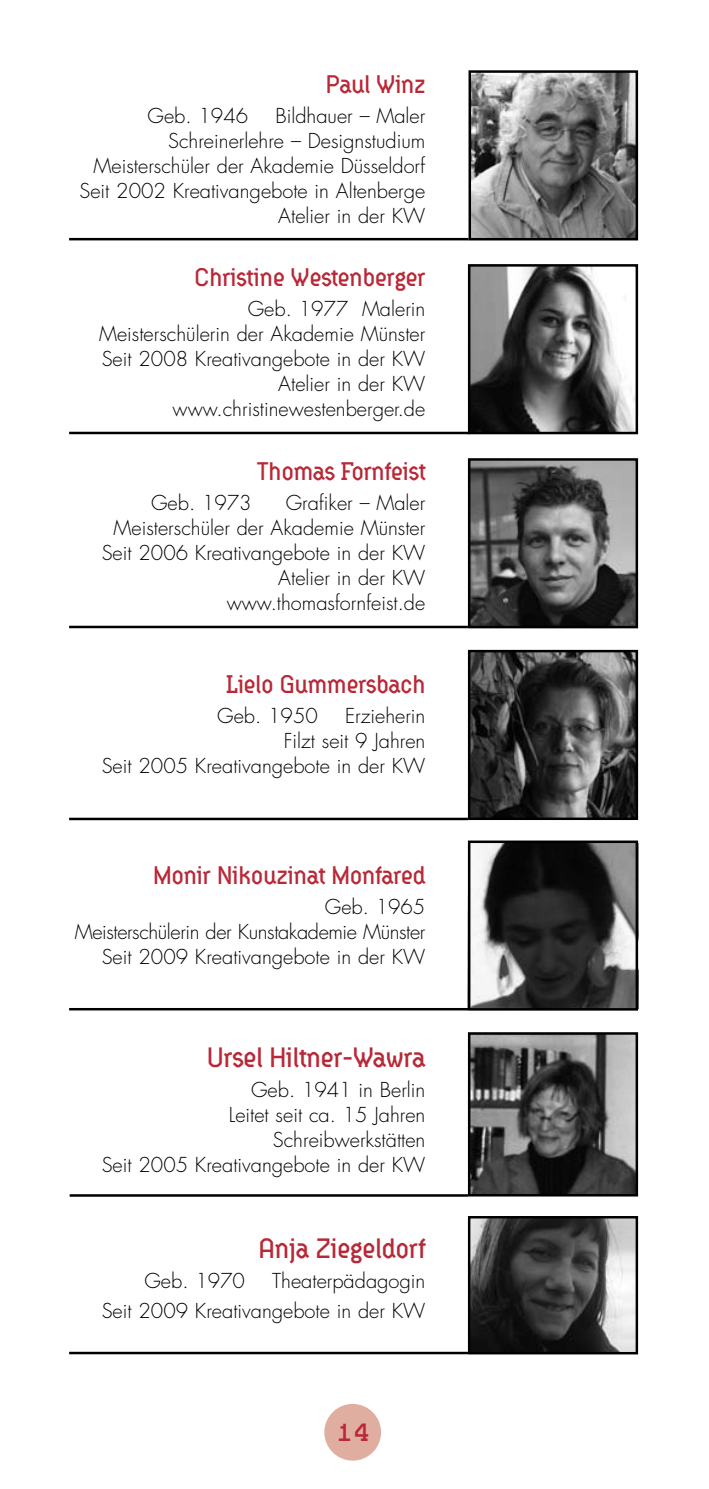
<style>
.page{position:relative;width:709px;height:1489px;background:#fff}
.page>*{position:absolute;margin:0;border:0;box-sizing:border-box;transform-origin:0 0}
.t1{font:27.5px "Hydrophilia Liquid";color:#b82837}
.t2{font:25px "Hydrophilia Liquid";color:#b82837}
.t3{font:300 20px/25px "Futura";color:#000;text-align:right}
.t4{font:300 20px/25px "Futura";letter-spacing:-.02em;color:#000;text-align:right}
</style>
<div class="page">
<div style="left:324px;top:1403px;width:57px;height:57px;background:#e0ada1;border-radius:50%"></div>
<img style="left:471px;top:73px;width:164px;height:164px">
<div style="left:468px;top:70px;width:170px;height:170px;border:2px solid #000"></div>
<img style="left:471px;top:267px;width:164px;height:164px">
<div style="left:468px;top:264px;width:170px;height:170px;border:2px solid #000"></div>
<hr style="left:69px;top:431px;width:400px;height:3px;background:#000">
<hr style="left:69px;top:238px;width:399px;height:2px;background:#000">
<img style="left:471px;top:461px;width:164px;height:164px">
<div style="left:468px;top:458px;width:170px;height:170px;border:2px solid #000"></div>
<hr style="left:69px;top:625px;width:399px;height:3px;background:#000">
<img style="left:471px;top:653px;width:164px;height:164px">
<div style="left:468px;top:650px;width:170px;height:170px;border:2px solid #000"></div>
<hr style="left:69px;top:817px;width:399px;height:3px;background:#000">
<img style="left:471px;top:1035px;width:164px;height:158px">
<div style="left:468px;top:1032px;width:170px;height:164px;border:2px solid #000"></div>
<hr style="left:70px;top:1194px;width:398px;height:2px;background:#000">
<hr style="left:69px;top:1351px;width:399px;height:3px;background:#000">
<img style="left:471px;top:1218px;width:164px;height:133px">
<div style="left:468px;top:1215px;width:170px;height:139px;border:2px solid #000"></div>
<img style="left:471px;top:843px;width:164px;height:164px">
<div style="left:468px;top:840px;width:170px;height:170px;border:2px solid #000"></div>
<hr style="left:69px;top:1007px;width:399px;height:3px;background:#000">
<p class="t2" style="left:326px;top:72px;width:101px">Paul Winz</p>
<p class="t3" style="left:79px;top:103px;width:347px">Bildhauer – Maler<br>Schreinerlehre – Designstudium<br>Meisterschüler der Akademie Düsseldorf<br>Seit 2002 Kreativangebote in Altenberge<br>Atelier in der KW</p>
<p class="t3" style="left:148px;top:103px;width:102px">Geb. 1946</p>
<p class="t2" style="left:195px;top:265px;width:232px">Christine Westenberger</p>
<p class="t3" style="left:99px;top:297px;width:328px">Geb. 1977 Malerin<br>Meisterschülerin der Akademie Münster<br>Seit 2008 Kreativangebote in der KW<br>Atelier in der KW www.christinewestenberger.de</p>
<p class="t2" style="left:257px;top:459px;width:170px">Thomas Fornfeist</p>
<p class="t3" style="left:102px;top:491px;width:325px">Grafiker – Maler<br>Meisterschüler der Akademie Münster<br>Seit 2006 Kreativangebote in der KW<br>Atelier in der KW www.thomasfornfeist.de</p>
<p class="t3" style="left:151px;top:491px;width:102px">Geb. 1973</p>
<p class="t2" style="left:226px;top:672px;width:201px">Lielo Gummersbach</p>
<p class="t3" style="left:217px;top:704px;width:102px">Geb. 1950</p>
<p class="t3" style="left:102px;top:704px;width:325px">Erzieherin<br>Filzt seit 9 Jahren<br>Seit 2005 Kreativangebote in der KW</p>
<p class="t2" style="left:153px;top:862px;width:274px">Monir Nikouzinat Monfared</p>
<p class="t4" style="left:75px;top:894px;width:352px">Geb. 1965<br>Meisterschülerin der Kunstakademie Münster<br>Seit 2009 Kreativangebote in der KW</p>
<h1 class="t1" style="left:207px;top:1044px;width:219px">Ursel Hiltner-Wawra</h1>
<p class="t3" style="left:102px;top:1077px;width:325px">Geb. 1941 in Berlin<br>Leitet seit ca. 15 Jahren<br>Schreibwerkstätten<br>Seit 2005 Kreativangebote in der KW</p>
<h1 class="t1" style="left:258px;top:1234px;width:168px">Anja Ziegeldorf</h1>
<p class="t3" style="left:102px;top:1265px;width:325px;line-height:30px">Theaterpädagogin<br>Seit 2009 Kreativangebote in der KW</p>
<p class="t3" style="left:144px;top:1268px;width:102px">Geb. 1970</p>
<h1 class="t1" style="left:335px;top:1418px;width:36px">14</h1>
</div>
